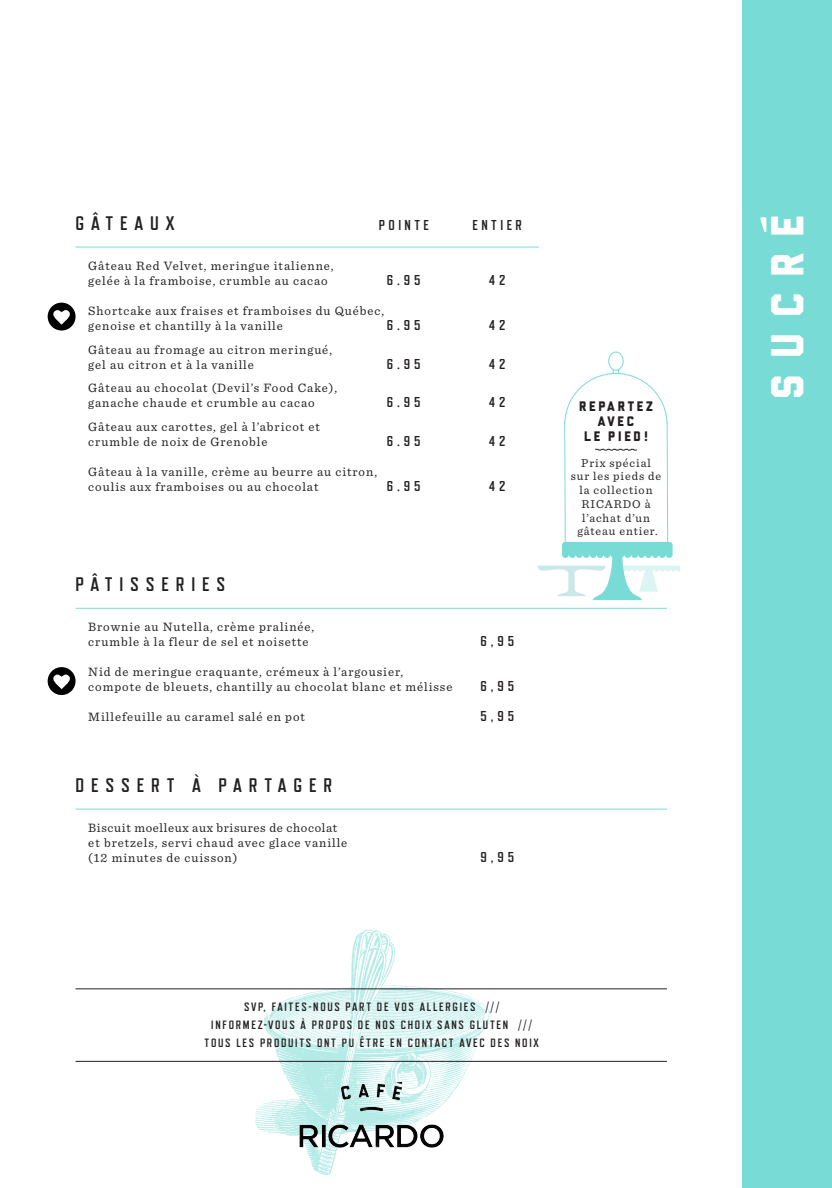
<style>
.page{position:relative;width:832px;height:1188px;background:#fff}
.page>*{position:absolute;margin:0;border:0;box-sizing:border-box;transform-origin:0 0}
.grosse_section_coté{font:800 46.05px "Liberator";letter-spacing:.35em;color:#fff}
.section{font:700 19.5px "Refrigerator Deluxe";letter-spacing:.35em;color:#231f20}
.texte{font:700 14.25px "Refrigerator Deluxe";letter-spacing:.275em;color:#231f20}
.section-2{font:700 14.25px "Refrigerator Deluxe";letter-spacing:.24em;color:#231f20}
.nom_breuvage{font:800 13.8px/15.1px "Liberator";letter-spacing:.2em;color:#231f20;text-align:center}
.texte-2{font:12.75px/15px "Sentinel";letter-spacing:.075em;color:#231f20}
.texte-3{font:700 12px/18px "Refrigerator Deluxe";letter-spacing:.14em;color:#231f20;text-align:center}
.nom_breuvage-2{font:12px/13.5px "Sentinel";letter-spacing:.075em;color:#231f20;text-align:center}
</style>
<div class="page">
<div style="left:742px;top:0;width:90px;height:1188px;background:#79dbd5"></div>
<svg style="left:760px;top:217px;width:6px;height:15px"></svg>
<hr style="left:76px;top:247px;width:462px;height:1px;background:#79dbd5">
<hr style="left:76px;top:608px;width:591px;height:1px;background:#79dbd5">
<hr style="left:76px;top:809px;width:591px;height:1px;background:#79dbd5">
<img style="left:248px;top:929px;width:254px;height:247px">
<div style="left:48px;top:667px;width:28px;height:28px;background:#000001;border-radius:50%"></div>
<svg style="left:53px;top:674px;width:17px;height:15px"></svg>
<div style="left:48px;top:303px;width:28px;height:28px;background:#000001;border-radius:50%"></div>
<svg style="left:53px;top:310px;width:17px;height:15px"></svg>
<div style="left:562px;top:542px;width:110px;height:13px;background:#79dbd5;border-radius:3px"></div>
<svg style="left:564px;top:351px;width:104px;height:191px"></svg>
<svg style="left:537px;top:552px;width:143px;height:48px"></svg>
<img style="left:286px;top:1057px;width:170px;height:112px">
<hr style="left:76px;top:988px;width:591px;height:1px;background:#231f20">
<hr style="left:76px;top:1061px;width:591px;height:1px;background:#231f20">
<p class="section" style="left:76px;top:211px;width:100px">GÂTEAUX</p>
<p class="section-2" style="left:379px;top:216px;width:52px">POINTE</p>
<p class="section-2" style="left:472px;top:216px;width:51px">ENTIER</p>
<p class="texte-2" style="left:88px;top:258px;width:247px">Gâteau Red Velvet, meringue italienne, gelée à la framboise, crumble au cacao</p>
<p class="texte" style="left:387px;top:272px;width:35px">6.95</p>
<p class="texte" style="left:489px;top:272px;width:18px">4 2</p>
<p class="texte-2" style="left:88px;top:303px;width:297px">Shortcake aux fraises et framboises du Québec, genoise et chantilly à la vanille</p>
<p class="texte" style="left:387px;top:317px;width:35px">6.95</p>
<p class="texte" style="left:489px;top:317px;width:18px">4 2</p>
<p class="texte-2" style="left:88px;top:342px;width:245px">Gâteau au fromage au citron meringué, gel au citron et à la vanille</p>
<p class="texte-2" style="left:88px;top:380px;width:250px">Gâteau au chocolat (Devil’s Food Cake), ganache chaude et crumble au cacao</p>
<p class="texte-2" style="left:88px;top:419px;width:233px">Gâteau aux carottes, gel à l’abricot et crumble de noix de Grenoble</p>
<p class="texte-2" style="left:88px;top:464px;width:290px">Gâteau à la vanille, crème au beurre au citron, coulis aux framboises ou au chocolat</p>
<p class="texte" style="left:387px;top:355px;width:35px">6.95</p>
<p class="texte" style="left:489px;top:355px;width:18px">4 2</p>
<p class="texte" style="left:387px;top:394px;width:35px">6.95</p>
<p class="texte" style="left:489px;top:394px;width:18px">4 2</p>
<p class="texte" style="left:387px;top:432px;width:35px">6.95</p>
<p class="texte" style="left:489px;top:432px;width:18px">4 2</p>
<p class="texte" style="left:387px;top:477px;width:35px">6.95</p>
<p class="texte" style="left:489px;top:477px;width:18px">4 2</p>
<p class="section" style="left:76px;top:573px;width:151px">PÂTISSERIES</p>
<p class="texte-2" style="left:88px;top:619px;width:227px">Brownie au Nutella, crème pralinée, crumble à la fleur de sel et noisette</p>
<p class="texte" style="left:480px;top:633px;width:35px">6,95</p>
<p class="texte-2" style="left:88px;top:664px;width:365px">Nid de meringue craquante, crémeux à l’argousier, compote de bleuets, chantilly au chocolat blanc et mélisse</p>
<p class="texte" style="left:480px;top:678px;width:35px">6,95</p>
<p class="texte-2" style="left:88px;top:709px;width:218px">Millefeuille au caramel salé en pot</p>
<p class="texte" style="left:480px;top:708px;width:35px">5,95</p>
<p class="section" style="left:76px;top:774px;width:258px">DESSERT À PARTAGER</p>
<p class="texte-2" style="left:88px;top:820px;width:260px">Biscuit moelleux aux brisures de chocolat et bretzels, servi chaud avec glace vanille (12 minutes de cuisson)</p>
<p class="texte" style="left:480px;top:849px;width:35px">9,95</p>
<p class="nom_breuvage" style="left:579px;top:399px;width:75px">rePARTEZ<br>AVEC<br>LE PIED!</p>
<p class="nom_breuvage-2" style="left:581px;top:456px;width:71px">Prix spécial</p>
<p class="nom_breuvage-2" style="left:571px;top:469px;width:92px">sur les pieds de la collection</p>
<p class="nom_breuvage-2" style="left:577px;top:497px;width:82px">RICARDO à l’achat d’un gâteau entier.</p>
<p class="texte-3" style="left:244px;top:998px;width:257px">SVP, FAITES-NOUS PART DE VOS ALLERGIES ///</p>
<p class="texte-3" style="left:204px;top:1016px;width:336px">INFORMEZ-VOUS À PROPOS DE NOS CHOIX SANS GLUTEN ///<br>TOUS LES PRODUITS ONT PU ÊTRE EN CONTACT AVEC DES NOIX</p>
<p class="grosse_section_coté" style="left:771px;top:399px;width:185px;rotate:-90deg">SUCRE</p>
</div>
